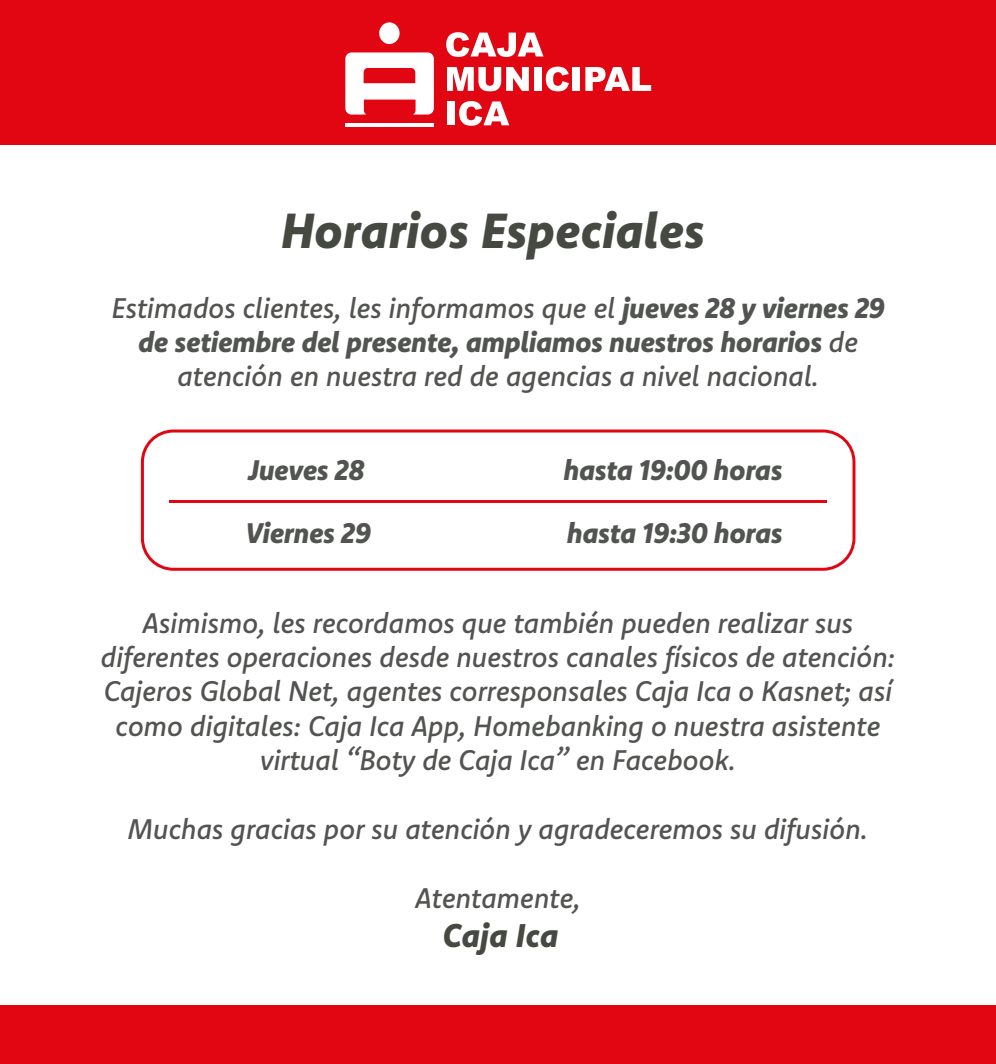
<style>
.page{position:relative;width:996px;height:1064px;background:#fff}
.page>*{position:absolute;margin:0;border:0;box-sizing:border-box;transform-origin:0 0}
.t1{font:italic 800 49.5px "Komet Pro";color:#464942}
.t2{font:italic 800 33px "Komet Pro";color:#464942}
.t3{font:italic 500 28.5px/34.2px "Komet Pro";letter-spacing:-.015em;color:#525451;text-align:center}
.t4{font:italic 800 28.5px "Komet Pro";letter-spacing:-.015em;color:#525451}
.s1{font-weight:800}
</style>
<div class="page">
<div style="left:0;top:0;width:995px;height:144px;background:#e20613"></div>
<div style="left:379px;top:22px;width:20px;height:22px;background:#fff;border-radius:50%"></div>
<hr style="left:345px;top:123px;width:88px;height:4px;background:#fff">
<svg style="left:345px;top:52px;width:88px;height:62px"></svg>
<svg style="left:446px;top:32px;width:97px;height:25px"></svg>
<div style="left:534px;top:67px;width:7px;height:24px;background:#fff"></div>
<svg style="left:585px;top:67px;width:66px;height:24px"></svg>
<svg style="left:459px;top:101px;width:50px;height:25px"></svg>
<div style="left:447px;top:101px;width:7px;height:24px;background:#fff"></div>
<svg style="left:447px;top:67px;width:81px;height:24px"></svg>
<div style="left:572px;top:67px;width:8px;height:24px;background:#fff"></div>
<svg style="left:545px;top:67px;width:23px;height:24px"></svg>
<div style="left:141px;top:429px;width:714px;height:141px;border:3px solid #e20613;border-radius:31px"></div>
<hr style="left:169px;top:500px;width:657px;height:3px;background:#e20613">
<div style="left:0;top:1005px;width:995px;height:58px;background:#e20613"></div>
<h1 class="t1" style="left:281px;top:199px;width:425px">Horarios Especiales</h1>
<p class="t3" style="left:111px;top:290px;width:774px">Estimados clientes, les informamos que el <span class="s1">jueves 28 y viernes 29 de setiembre del presente, ampliamos nuestros horarios</span> de atención en nuestra red de agencias a nivel nacional.</p>
<p class="t4" style="left:248px;top:452px;width:118px">Jueves 28</p>
<p class="t4" style="left:563px;top:452px;width:220px">hasta 19:00 horas</p>
<p class="t4" style="left:245px;top:514px;width:127px">Viernes 29</p>
<p class="t4" style="left:566px;top:514px;width:217px">hasta 19:30 horas</p>
<p class="t3" style="left:101px;top:605px;width:795px">Asimismo, les recordamos que también pueden realizar sus diferentes operaciones desde nuestros canales físicos de atención:<br>Cajeros Global Net, agentes corresponsales Caja Ica o Kasnet; así como digitales: Caja Ica App, Homebanking o nuestra asistente virtual “Boty de Caja Ica” en Facebook.</p>
<p class="t3" style="left:128px;top:811px;width:741px">Muchas gracias por su atención y agradeceremos su difusión.</p>
<p class="t3" style="left:415px;top:879px;width:167px">Atentamente,</p>
<p class="t2" style="left:442px;top:914px;width:117px">Caja Ica</p>
</div>
